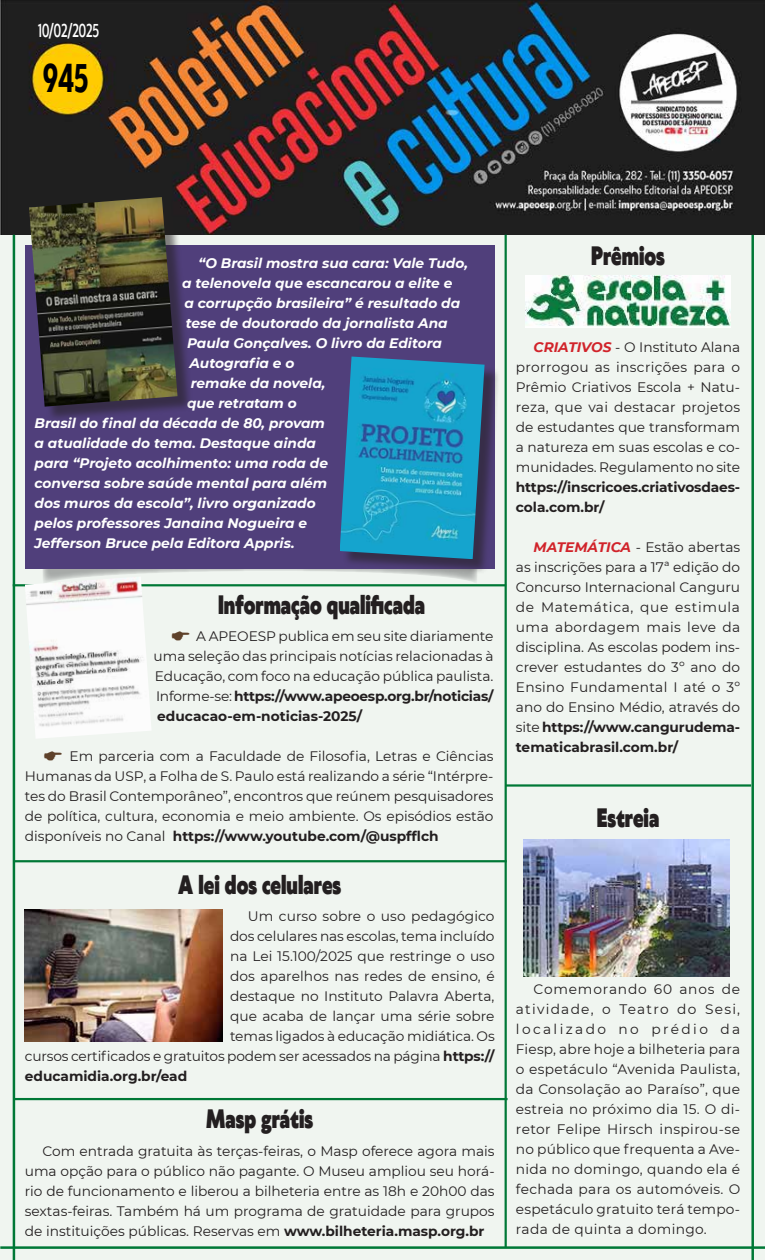
<style>
.page{position:relative;width:765px;height:1260px;background:#fff}
.page>*{position:absolute;margin:0;border:0;box-sizing:border-box;transform-origin:0 0}
.t1{font:700 37.5px "Klein Condensed";color:#000;scale:.75 1}
.t2{font:900 25px "Klein";color:#231f20;scale:.75 1}
.t3{font:500 17.5px "Klein Condensed";color:#fff;scale:.75 1}
.t4{font:13.75px/20px "Montserrat";color:#231f20;text-align:justify}
.t5{font:italic 700 13.75px "Montserrat";color:#fff}
.t6{font:700 13.75px/20px "Montserrat";letter-spacing:-.01em;color:#231f20}
.s1{font-weight:700}
.s2{font-weight:700;font-style:italic;color:#d1232a}
</style>
<div class="page">
<div style="left:0;top:216px;width:765px;height:1044px;background:#f0f5f0"></div>
<img style="left:0;top:0;width:765px;height:235px">
<svg style="left:43px;top:569px;width:434px;height:13px"></svg>
<hr style="left:0;top:1246px;width:765px;height:3px;background:#007836">
<hr style="left:751px;top:235px;width:3px;height:1025px;background:#007836">
<hr style="left:13px;top:235px;width:2px;height:1025px;background:#007836">
<hr style="left:505px;top:235px;width:2px;height:1013px;background:#007836">
<div style="left:25px;top:245px;width:470px;height:324px;background:#503f7b"></div>
<hr style="left:13px;top:584px;width:493px;height:2px;background:#007836">
<hr style="left:13px;top:860px;width:494px;height:2px;background:#007836">
<hr style="left:505px;top:784px;width:246px;height:3px;background:#007836">
<hr style="left:14px;top:1098px;width:494px;height:2px;background:#007836">
<img style="left:525px;top:276px;width:206px;height:52px">
<img style="left:524px;top:839px;width:206px;height:138px">
<img style="left:25px;top:909px;width:198px;height:132px">
<img style="left:25px;top:577px;width:127px;height:161px">
<div style="left:31px;top:199px;width:162px;height:223px;background:#231f20;opacity:.55"></div>
<img style="left:29px;top:197px;width:149px;height:210px">
<div style="left:342px;top:359px;width:158px;height:215px;background:#231f20;opacity:.55"></div>
<img style="left:340px;top:357px;width:145px;height:202px">
<p class="t3" style="left:38px;top:18px;width:83px">10/02/2025</p>
<h1 class="t1" style="left:43px;top:50px;width:62px">945</h1>
<p class="t5" style="left:199px;top:254px;width:271px">“O Brasil mostra sua cara: Vale Tudo,</p>
<p class="t5" style="left:182px;top:274px;width:272px">a telenovela que escancarou a elite e</p>
<p class="t5" style="left:185px;top:294px;width:277px">a corrupção brasileira” é resultado da</p>
<p class="t5" style="left:186px;top:314px;width:263px">tese de doutorado da jornalista Ana</p>
<p class="t5" style="left:187px;top:334px;width:257px">Paula Gonçalves. O livro da Editora</p>
<p class="t5" style="left:190px;top:354px;width:106px">Autografia e o</p>
<p class="t5" style="left:191px;top:374px;width:136px">remake da novela,</p>
<p class="t5" style="left:187px;top:394px;width:111px">que retratam o</p>
<p class="t5" style="left:35px;top:414px;width:292px">Brasil do final da década de 80, provam</p>
<p class="t5" style="left:35px;top:434px;width:283px">a atualidade do tema. Destaque ainda</p>
<p class="t5" style="left:35px;top:454px;width:295px">para “Projeto acolhimento: uma roda de</p>
<p class="t5" style="left:35px;top:474px;width:294px">conversa sobre saúde mental para além</p>
<p class="t5" style="left:35px;top:494px;width:283px">dos muros da escola”, livro organizado</p>
<p class="t5" style="left:35px;top:514px;width:274px">pelos professores Janaina Nogueira e</p>
<p class="t5" style="left:35px;top:534px;width:262px">Jefferson Bruce pela Editora Appris.</p>
<h2 class="t2" style="left:218px;top:586px;width:278px">Informação qualificada</h2>
<p class="t4" style="left:154px;top:626px;width:342px;text-indent:43px">A APEOESP publica em seu site diariamente uma seleção das principais notícias relacionadas à Educação, com foco na educação pública paulista.<br>Informe-se: <span class="s1">https://www.apeoesp.org.br/noticias/ educacao-em-noticias-2025/</span></p>
<p class="t4" style="left:25px;top:746px;width:470px;text-indent:45px">Em parceria com a Faculdade de Filosofia, Letras e Ciências Humanas da USP, a Folha de S. Paulo está realizando a série “Intérpre&shy;tes do Brasil Contemporâneo”, encontros que reúnem pesquisadores de política, cultura, economia e meio ambiente. Os episódios estão disponíveis no Canal <span class="s1">https://www.youtube.com/@uspfflch</span></p>
<h2 class="t2" style="left:178px;top:866px;width:219px">A lei dos celulares</h2>
<p class="t4" style="left:248px;top:905px;width:248px">Um curso sobre o uso pedagógico</p>
<p class="t4" style="left:230px;top:925px;width:266px">dos celulares nas escolas, tema incluído</p>
<p class="t4" style="left:230px;top:945px;width:266px">na Lei 15.100/2025 que restringe o uso</p>
<p class="t4" style="left:230px;top:965px;width:266px">dos aparelhos nas redes de ensino, é</p>
<p class="t4" style="left:230px;top:985px;width:266px">destaque no Instituto Palavra Aberta,</p>
<p class="t4" style="left:230px;top:1005px;width:266px">que acaba de lançar uma série sobre</p>
<p class="t4" style="left:230px;top:1025px;width:266px">temas ligados à educação midiática. Os</p>
<p class="t4" style="left:25px;top:1045px;width:471px">cursos certificados e gratuitos podem ser acessados na página <span class="s1">https://</span></p>
<p class="t6" style="left:25px;top:1065px;width:164px">educamidia.org.br/ead</p>
<h2 class="t2" style="left:206px;top:1100px;width:144px">Masp grátis</h2>
<p class="t4" style="left:25px;top:1140px;width:471px;text-indent:18px">Com entrada gratuita às terças-feiras, o Masp oferece agora mais uma opção para o público não pagante. O Museu ampliou seu horá&shy;rio de funcionamento e liberou a bilheteria entre as 18h e 20h00 das sextas-feiras. Também há um programa de gratuidade para grupos de instituições públicas. Reservas em <span class="s1">www.bilheteria.masp.org.br</span></p>
<h2 class="t2" style="left:591px;top:237px;width:100px">Prêmios</h2>
<p class="t4" style="left:516px;top:336px;width:226px;text-indent:18px"><span class="s2">CRIATIVOS</span> - O Instituto Alana prorrogou as inscrições para o Prêmio Criativos Escola + Natu&shy;reza, que vai destacar projetos de estudantes que transformam a natureza em suas escolas e co&shy;munidades. Regulamento no site</p>
<p class="t6" style="left:516px;top:476px;width:226px">https://inscricoes.criativosdaes&shy;cola.com.br/</p>
<p class="t4" style="left:516px;top:536px;width:226px;text-indent:18px"><span class="s2">MATEMÁTICA</span> - Estão abertas as inscrições para a 17ª edição do Concurso Internacional Canguru de Matemática, que estimula uma abordagem mais leve da disciplina. As escolas podem ins&shy;crever estudantes do 3º ano do Ensino Fundamental I até o 3º ano do Ensino Médio, através do site <span class="s1">https://www.cangurudema&shy;tematicabrasil.com.br/</span></p>
<h2 class="t2" style="left:597px;top:799px;width:85px">Estreia</h2>
<p class="t4" style="left:516px;top:979px;width:226px;text-indent:18px">Comemorando 60 anos de atividade, o Teatro do Sesi, localizado no prédio da Fiesp, abre hoje a bilheteria para o espetáculo “Avenida Paulista, da Consolação ao Paraíso”, que estreia no próximo dia 15. O di&shy;retor Felipe Hirsch inspirou-se no público que frequenta a Ave&shy;nida no domingo, quando ela é fechada para os automóveis. O espetáculo gratuito terá tempo&shy;rada de quinta a domingo.</p>
</div>
